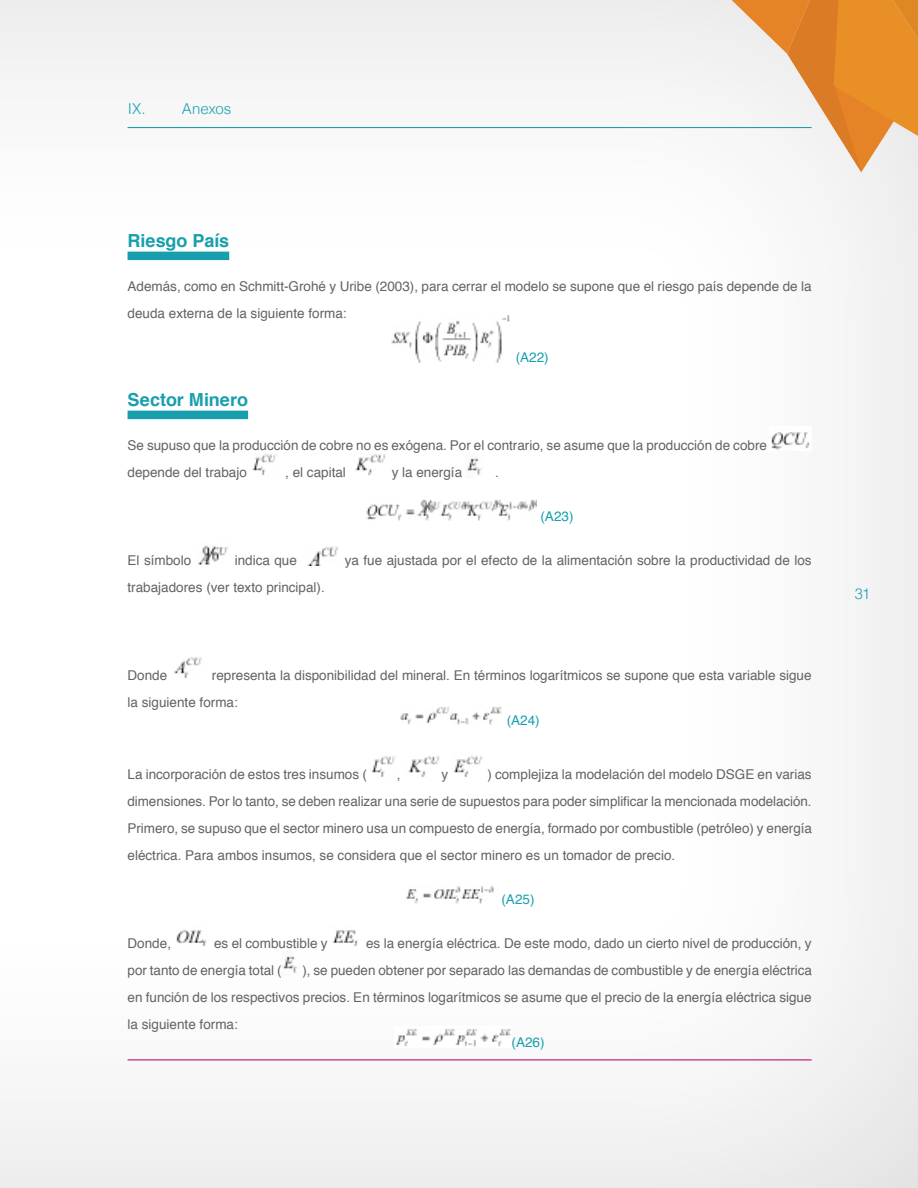
<style>
.page{position:relative;width:918px;height:1188px;background:#fff}
.page>*{position:absolute;margin:0;border:0;box-sizing:border-box;transform-origin:0 0}
.t1{font:700 18px "Helvetica";color:#189fad}
.t2{font:300 15px "Helvetica";letter-spacing:-.005em;color:#189fad}
.t3{font:13.5px/27px "Helvetica";color:#636366}
.t4{font:13.5px "Helvetica";color:#189fad}
</style>
<div class="page">
<div style="left:0;top:0;width:918px;height:1188px;background:#231f20;opacity:.2"></div>
<hr style="left:128px;top:127px;width:684px;height:1px;background:#189fad">
<hr style="left:128px;top:1059px;width:684px;height:1px;background:#c30162">
<svg style="left:689px;top:0;width:229px;height:196px"></svg>
<div style="left:128px;top:252px;width:101px;height:8px;background:#189fad"></div>
<div style="left:128px;top:411px;width:120px;height:8px;background:#189fad"></div>
<img style="left:390px;top:313px;width:122px;height:49px">
<img style="left:770px;top:426px;width:42px;height:24px">
<img style="left:251px;top:452px;width:27px;height:25px">
<img style="left:353px;top:452px;width:35px;height:25px">
<img style="left:466px;top:453px;width:18px;height:24px">
<img style="left:366px;top:497px;width:171px;height:24px">
<img style="left:196px;top:541px;width:34px;height:24px">
<img style="left:306px;top:543px;width:34px;height:22px">
<img style="left:171px;top:655px;width:33px;height:25px">
<img style="left:399px;top:704px;width:104px;height:21px">
<img style="left:370px;top:754px;width:27px;height:25px">
<img style="left:407px;top:754px;width:34px;height:25px">
<img style="left:451px;top:754px;width:33px;height:25px">
<img style="left:405px;top:883px;width:93px;height:21px">
<img style="left:174px;top:924px;width:33px;height:24px">
<img style="left:331px;top:924px;width:28px;height:24px">
<img style="left:282px;top:951px;width:18px;height:24px">
<img style="left:395px;top:1026px;width:117px;height:21px">
<p class="t2" style="left:128px;top:96px;width:19px">IX.</p>
<p class="t2" style="left:182px;top:96px;width:51px">Anexos</p>
<h1 class="t1" style="left:128px;top:226px;width:103px">Riesgo País</h1>
<p class="t3" style="left:128px;top:274px;width:686px">Además, como en Schmitt-Grohé y Uribe (2003), para cerrar el modelo se supone que el riesgo país depende de la deuda externa de la siguiente forma:</p>
<p class="t4" style="left:516px;top:347px;width:35px">(A22)</p>
<h1 class="t1" style="left:128px;top:386px;width:122px">Sector Minero</h1>
<p class="t3" style="left:128px;top:433px;width:641px">Se supuso que la producción de cobre no es exógena. Por el contrario, se asume que la producción de cobre depende del trabajo</p>
<p class="t3" style="left:285px;top:460px;width:62px">, el capital</p>
<p class="t3" style="left:392px;top:460px;width:72px">y la energía</p>
<p class="t3" style="left:495px;top:460px;width:5px">.</p>
<p class="t4" style="left:541px;top:506px;width:35px">(A23)</p>
<p class="t3" style="left:128px;top:548px;width:65px">El símbolo</p>
<p class="t3" style="left:235px;top:548px;width:64px">indica que</p>
<p class="t3" style="left:345px;top:548px;width:468px">ya fue ajustada por el efecto de la alimentación sobre la productividad de los</p>
<p class="t3" style="left:128px;top:575px;width:199px">trabajadores (ver texto principal).</p>
<p class="t3" style="left:128px;top:663px;width:686px;text-indent:84px">representa la disponibilidad del mineral. En términos logarítmicos se supone que esta variable sigue la siguiente forma:</p>
<p class="t4" style="left:507px;top:710px;width:35px">(A24)</p>
<p class="t3" style="left:128px;top:663px;width:41px">Donde</p>
<p class="t3" style="left:128px;top:762px;width:686px;text-align:justify;text-indent:360px">) complejiza la modelación del modelo DSGE en varias dimensiones. Por lo tanto, se deben realizar una serie de supuestos para poder simplificar la mencionada modelación.<br>Primero, se supuso que el sector minero usa un compuesto de energía, formado por combustible (petróleo) y energía eléctrica. Para ambos insumos, se considera que el sector minero es un tomador de precio.</p>
<p class="t4" style="left:502px;top:889px;width:35px">(A25)</p>
<p class="t3" style="left:128px;top:931px;width:45px">Donde,</p>
<p class="t3" style="left:214px;top:931px;width:115px">es el combustible y</p>
<p class="t3" style="left:366px;top:931px;width:447px">es la energía eléctrica. De este modo, dado un cierto nivel de producción, y</p>
<p class="t3" style="left:128px;top:958px;width:156px">por tanto de energía total (</p>
<p class="t3" style="left:128px;top:762px;width:241px">La incorporación de estos tres insumos (</p>
<p class="t3" style="left:397px;top:762px;width:5px">,</p>
<p class="t3" style="left:441px;top:762px;width:8px">y</p>
<p class="t3" style="left:128px;top:958px;width:686px;text-align:justify;text-indent:175px">), se pueden obtener por separado las demandas de combustible y de energía eléctrica en función de los respectivos precios. En términos logarítmicos se asume que el precio de la energía eléctrica sigue la siguiente forma:</p>
<p class="t4" style="left:512px;top:1032px;width:35px">(A26)</p>
<p class="t2" style="left:855px;top:581px;width:17px">31</p>
</div>
